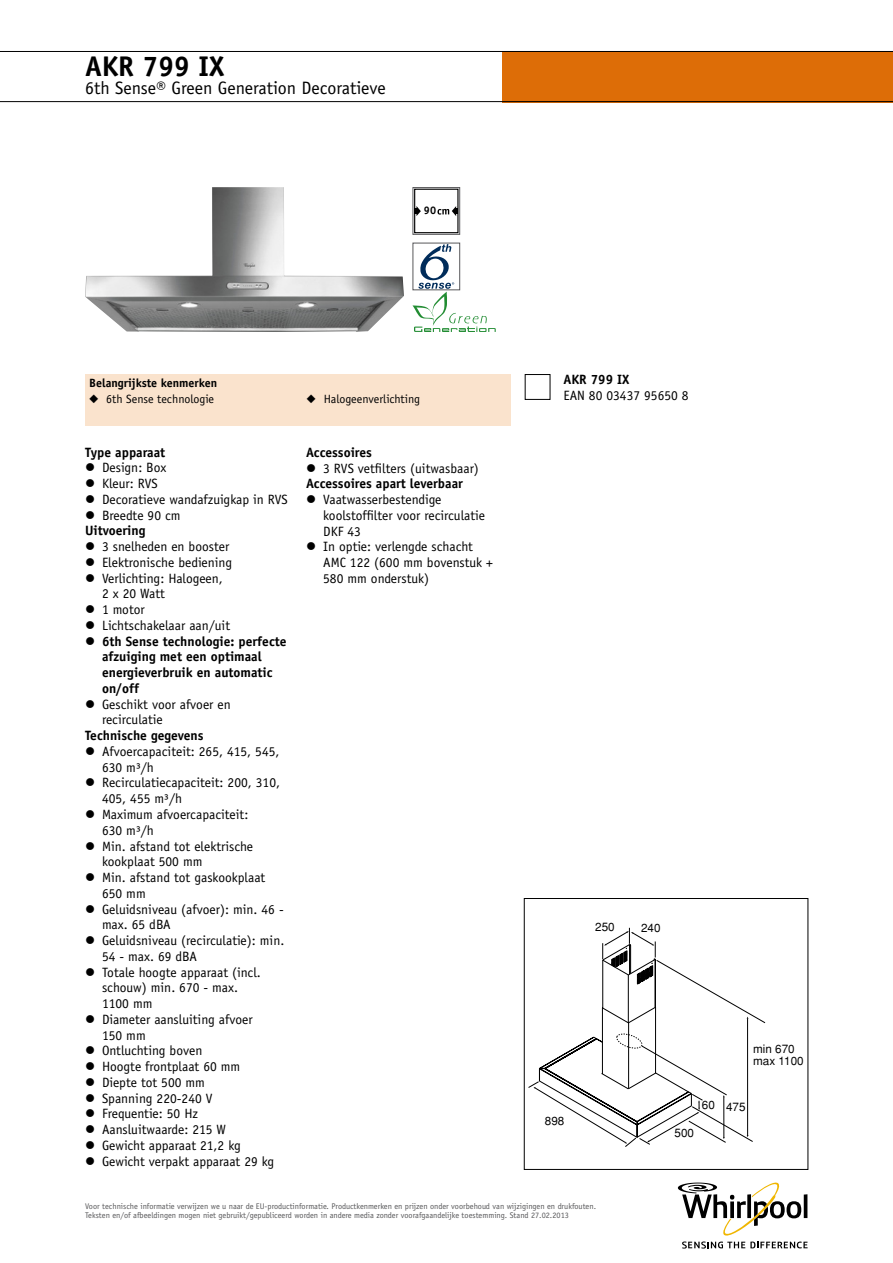
<style>
.page{position:relative;width:893px;height:1263px;background:#fff}
.page>*{position:absolute;margin:0;border:0;box-sizing:border-box;transform-origin:0 0}
.t1{font:700 28.5px "Officina Sans Std";color:#000}
.t2{font:18px "Officina Sans Std";color:#000}
.t3{font:13.5px/15.8px "Officina Sans Std";color:#000}
.t4{font:700 13.5px/15.8px "Officina Sans Std";color:#000}
.t5{font:12px "Officina Sans Std";color:#000}
.t6{font:700 12px "Officina Sans Std";color:#000}
.t7{font:11.7px/11.7px "Helvetica";color:#000}
.t8{font:700 10.95px "Officina Sans";color:#000}
.t9{font:8.25px/9px "Officina Sans Std";color:#58585a}
</style>
<div class="page">
<svg style="left:0;top:51px;width:893px;height:51px"></svg>
<img style="left:85px;top:187px;width:319px;height:145px">
<svg style="left:414px;top:189px;width:44px;height:44px"></svg>
<div style="left:412px;top:187px;width:48px;height:48px;border:1px solid #58585a"></div>
<svg style="left:412px;top:244px;width:84px;height:88px"></svg>
<div style="left:85px;top:374px;width:425px;height:52px;background:#fae3cd"></div>
<div style="left:524px;top:898px;width:284px;height:272px;border:1px solid #000"></div>
<svg style="left:528px;top:928px;width:237px;height:219px"></svg>
<div style="left:525px;top:374px;width:25px;height:26px;border:1px solid #000"></div>
<svg style="left:678px;top:1182px;width:129px;height:66px"></svg>
<h1 class="t1" style="left:85px;top:48px;width:141px">AKR 799 IX</h1>
<h2 class="t2" style="left:85px;top:77px;width:302px">6th Sense® Green Generation Decoratieve</h2>
<p class="t8" style="left:424px;top:204px;width:14px">90</p>
<p class="t6" style="left:89px;top:376px;width:130px">Belangrijkste kenmerken</p>
<p class="t5" style="left:89px;top:392px;width:126px">◆ 6th Sense technologie</p>
<p class="t5" style="left:307px;top:392px;width:115px">◆ Halogeenverlichting</p>
<p class="t4" style="left:563px;top:372px;width:68px">AKR 799 IX</p>
<p class="t3" style="left:563px;top:388px;width:127px">EAN 80 03437 95650 8</p>
<p class="t4" style="left:85px;top:444px;width:82px">Type apparaat</p>
<p class="t3" style="left:102px;top:460px;width:187px">Design: Box<br>Kleur: RVS<br>Decoratieve wandafzuigkap in RVS<br>Breedte 90 cm</p>
<p class="t4" style="left:85px;top:523px;width:62px">Uitvoering</p>
<p class="t3" style="left:102px;top:539px;width:132px">3 snelheden en booster<br>Elektronische bediening<br>Verlichting: Halogeen,<br>2 x 20 Watt<br>1 motor<br>Lichtschakelaar aan/uit</p>
<p class="t4" style="left:102px;top:633px;width:186px">6th Sense technologie: perfecte afzuiging met een optimaal energieverbruik en automatic on/off</p>
<p class="t3" style="left:102px;top:696px;width:130px">Geschikt voor afvoer en recirculatie</p>
<p class="t4" style="left:85px;top:728px;width:120px">Technische gegevens</p>
<p class="t3" style="left:102px;top:743px;width:184px">Afvoercapaciteit: 265, 415, 545,<br>630 m³/h<br>Recirculatiecapaciteit: 200, 310,<br>405, 455 m³/h<br>Maximum afvoercapaciteit:<br>630 m³/h<br>Min. afstand tot elektrische kookplaat 500 mm<br>Min. afstand tot gaskookplaat<br>650 mm<br>Geluidsniveau (afvoer): min. 46 - max. 65 dBA<br>Geluidsniveau (recirculatie): min.<br>54 - max. 69 dBA<br>Totale hoogte apparaat (incl. schouw) min. 670 - max.<br>1100 mm<br>Diameter aansluiting afvoer<br>150 mm<br>Ontluchting boven<br>Hoogte frontplaat 60 mm<br>Diepte tot 500 mm<br>Spanning 220-240 V<br>Frequentie: 50 Hz<br>Aansluitwaarde: 215 W<br>Gewicht apparaat 21,2 kg<br>Gewicht verpakt apparaat 29 kg</p>
<p class="t4" style="left:306px;top:444px;width:67px">Accessoires</p>
<p class="t3" style="left:323px;top:460px;width:157px">3 RVS vetfilters (uitwasbaar)</p>
<p class="t4" style="left:306px;top:476px;width:158px">Accessoires apart leverbaar</p>
<p class="t3" style="left:323px;top:492px;width:171px">Vaatwasserbestendige koolstoffilter voor recirculatie<br>DKF 43<br>In optie: verlengde schacht<br>AMC 122 (600 mm bovenstuk +<br>580 mm onderstuk)</p>
<p class="t7" style="left:595px;top:921px;width:21px">250</p>
<p class="t7" style="left:641px;top:922px;width:21px">240</p>
<p class="t7" style="left:545px;top:1115px;width:21px">898</p>
<p class="t9" style="left:85px;top:1202px;width:513px">Voor technische informatie verwijzen we u naar de EU-productinformatie. Productkenmerken en prijzen onder voorbehoud van wijzigingen en drukfouten.<br>Teksten en/of afbeeldingen mogen niet gebruikt/gepubliceerd worden in andere media zonder voorafgaandelijke toestemming. Stand 27.02.2013</p>
<p class="t7" style="left:753px;top:1043px;width:52px">min 670 max 1100</p>
<p class="t7" style="left:675px;top:1127px;width:21px">500</p>
<p class="t7" style="left:702px;top:1101px;width:45px">60 475</p>
</div>
